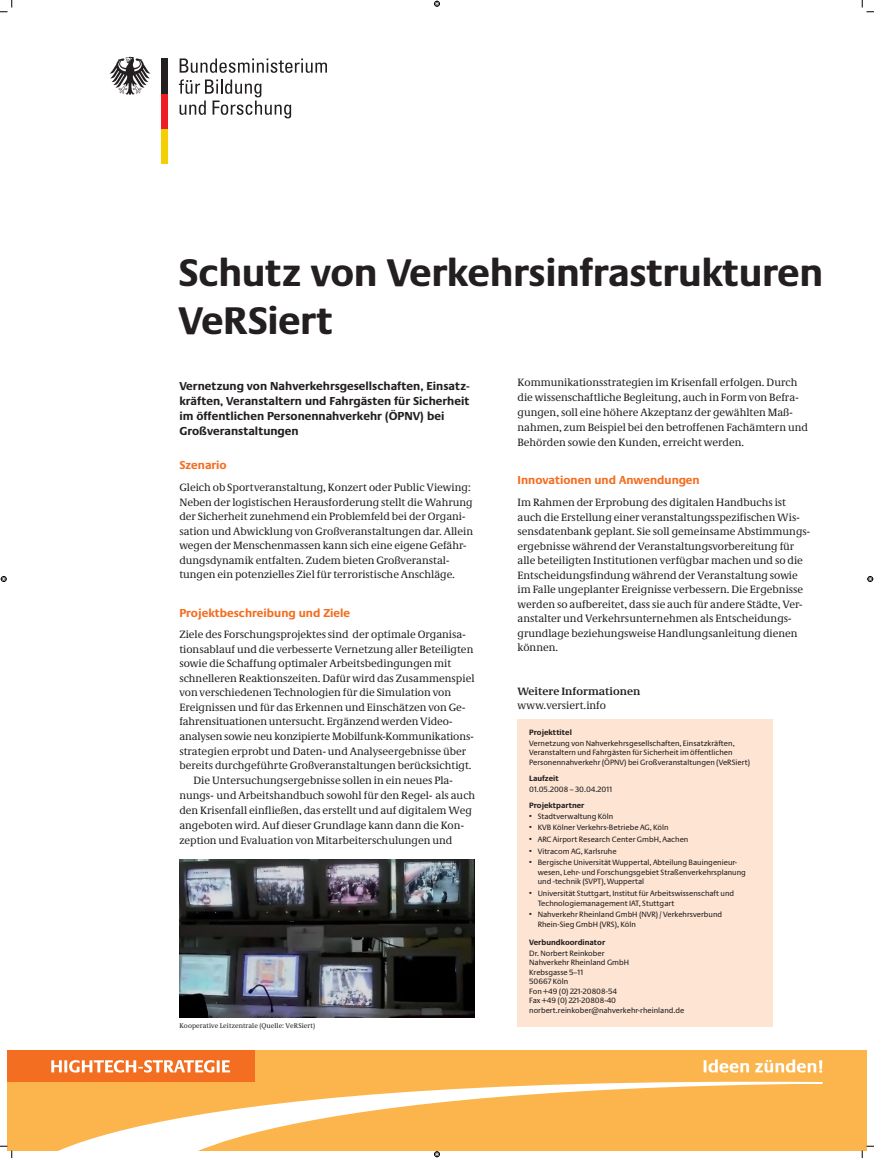
<style>
.page{position:relative;width:874px;height:1158px;background:#fff}
.page>*{position:absolute;margin:0;border:0;box-sizing:border-box;transform-origin:0 0}
.t1{font:700 40px/48px "Neue Praxis";letter-spacing:-.01em;color:#231f20}
.t2{font:700 12px/15px "Neue Praxis";color:#231f20}
.t3{font:700 12px "Neue Praxis";color:#f36e21}
.t4{font:11px/14.5px "Neue Demos";color:#231f20}
.t5{font:700 11px "Neue Demos";color:#231f20}
.t6{font:8px/9.5px "Neue Praxis";color:#231f20}
.t7{font:700 8px "Neue Praxis";color:#231f20}
.t8{font:7px "Neue Demos";letter-spacing:.01em;color:#231f20}
</style>
<div class="page">
<svg style="left:179px;top:79px;width:112px;height:39px"></svg>
<svg style="left:180px;top:58px;width:147px;height:15px"></svg>
<div style="left:161px;top:129px;width:6px;height:35px;background:#f4cf02"></div>
<div style="left:161px;top:93px;width:6px;height:36px;background:#ee1d23"></div>
<div style="left:161px;top:59px;width:6px;height:35px;background:#231f20"></div>
<svg style="left:110px;top:57px;width:40px;height:38px"></svg>
<div style="left:517px;top:719px;width:255px;height:308px;background:#fee5d3"></div>
<img style="left:179px;top:859px;width:296px;height:158px">
<div style="left:8px;top:1050px;width:858px;height:100px;background:#fcb54c"></div>
<svg style="left:24px;top:1081px;width:799px;height:69px"></svg>
<svg style="left:704px;top:1059px;width:45px;height:13px"></svg>
<svg style="left:755px;top:1059px;width:67px;height:13px"></svg>
<div style="left:8px;top:1050px;width:247px;height:31px;background:#f36e21"></div>
<svg style="left:51px;top:1060px;width:179px;height:12px"></svg>
<svg style="left:0;top:0;width:13px;height:13px"></svg>
<svg style="left:0;top:1145px;width:13px;height:12px"></svg>
<svg style="left:862px;top:0;width:12px;height:13px"></svg>
<svg style="left:862px;top:1145px;width:12px;height:12px"></svg>
<svg style="left:434px;top:1px;width:6px;height:6px"></svg>
<svg style="left:434px;top:1151px;width:6px;height:6px"></svg>
<svg style="left:1px;top:576px;width:6px;height:6px"></svg>
<svg style="left:867px;top:576px;width:6px;height:6px"></svg>
<h1 class="t1" style="left:179px;top:248px;width:646px">Schutz von Verkehrsinfrastrukturen<br>VeRSiert</h1>
<p class="t2" style="left:179px;top:378px;width:292px">Vernetzung von Nahverkehrsgesellschaften, Einsatz&shy;kräften, Veranstaltern und Fahrgästen für Sicherheit im öffentlichen Personennahverkehr (ÖPNV) bei Großveranstaltungen</p>
<p class="t3" style="left:179px;top:458px;width:49px">Szenario</p>
<p class="t4" style="left:179px;top:480px;width:295px">Gleich ob Sportveranstaltung, Konzert oder Public Viewing:<br>Neben der logistischen Herausforderung stellt die Wahrung der Sicherheit zunehmend ein Problemfeld bei der Organi&shy;sation und Abwicklung von Großveranstaltungen dar. Allein wegen der Menschenmassen kann sich eine eigene Gefähr&shy;dungsdynamik entfalten. Zudem bieten Großveranstal&shy;tungen ein potenzielles Ziel für terroristische Anschläge.</p>
<p class="t3" style="left:179px;top:605px;width:172px">Projektbeschreibung und Ziele</p>
<p class="t4" style="left:179px;top:627px;width:288px">Ziele des Forschungsprojektes sind der optimale Organisa-</p>
<p class="t4" style="left:179px;top:642px;width:296px">tionsablauf und die verbesserte Vernetzung aller Beteiligten</p>
<p class="t4" style="left:179px;top:656px;width:273px">sowie die Schaffung optimaler Arbeitsbedingungen mit</p>
<p class="t4" style="left:179px;top:671px;width:297px">schnelleren Reaktionszeiten. Dafür wird das Zusammenspiel</p>
<p class="t4" style="left:179px;top:685px;width:273px">von verschiedenen Technologien für die Simulation von</p>
<p class="t4" style="left:179px;top:700px;width:288px">Ereignissen und für das Erkennen und Einschätzen von Ge-</p>
<p class="t4" style="left:179px;top:714px;width:275px">fahrensituationen untersucht. Ergänzend werden Video-</p>
<p class="t4" style="left:179px;top:729px;width:296px">analysen sowie neu konzipierte Mobilfunk-Kommunikations-</p>
<p class="t4" style="left:179px;top:743px;width:289px">strategien erprobt und Daten- und Analyseergebnisse über</p>
<p class="t4" style="left:179px;top:758px;width:294px">bereits durchgeführte Großveranstaltungen berücksichtigt.</p>
<p class="t4" style="left:193px;top:773px;width:261px">Die Untersuchungsergebnisse sollen in ein neues Pla-</p>
<p class="t4" style="left:179px;top:788px;width:297px">nungs- und Arbeitshandbuch sowohl für den Regel- als auch</p>
<p class="t4" style="left:179px;top:803px;width:294px">den Krisenfall einfließen, das erstellt und auf digitalem Weg</p>
<p class="t4" style="left:179px;top:818px;width:286px">angeboten wird. Auf dieser Grundlage kann dann die Kon-</p>
<p class="t4" style="left:179px;top:833px;width:275px">zeption und Evaluation von Mitarbeiterschulungen und</p>
<p class="t8" style="left:179px;top:1021px;width:137px">Kooperative Leitzentrale (Quelle: VeRSiert)</p>
<p class="t4" style="left:517px;top:375px;width:292px;line-height:15px">Kommunikationsstrategien im Krisenfall erfolgen. Durch die wissenschaftliche Begleitung, auch in Form von Befra&shy;gungen, soll eine höhere Akzeptanz der gewählten Maß&shy;nahmen, zum Beispiel bei den betroffenen Fachämtern und Behörden sowie den Kunden, erreicht werden.</p>
<p class="t3" style="left:517px;top:473px;width:184px">Innovationen und Anwendungen</p>
<p class="t4" style="left:517px;top:495px;width:294px">Im Rahmen der Erprobung des digitalen Handbuchs ist auch die Erstellung einer veranstaltungsspezifischen Wis&shy;sensdatenbank geplant. Sie soll gemeinsame Abstimmungs&shy;ergebnisse während der Veranstaltungsvorbereitung für alle beteiligten Institutionen verfügbar machen und so die Entscheidungsfindung während der Veranstaltung sowie im Falle ungeplanter Ereignisse verbessern. Die Ergebnisse werden so aufbereitet, dass sie auch für andere Städte, Ver&shy;anstalter und Verkehrsunternehmen als Entscheidungs&shy;grundlage beziehungsweise Handlungsanleitung dienen können.</p>
<p class="t5" style="left:517px;top:684px;width:124px">Weitere Informationen</p>
<p class="t4" style="left:517px;top:698px;width:90px">www.versiert.info</p>
<p class="t7" style="left:529px;top:727px;width:44px">Projekttitel</p>
<p class="t6" style="left:529px;top:738px;width:222px">Vernetzung von Nahverkehrsgesellschaften, Einsatzkräften,<br>Veranstaltern und Fahrgästen für Sicherheit im öffentlichen<br>Personennahverkehr (ÖPNV) bei Großveranstaltungen (VeRSiert)</p>
<p class="t7" style="left:529px;top:773px;width:31px">Laufzeit</p>
<p class="t6" style="left:529px;top:784px;width:84px">01.05.2008 – 30.04.2011</p>
<p class="t7" style="left:529px;top:800px;width:57px">Projektpartner</p>
<p class="t6" style="left:529px;top:811px;width:86px">• Stadtverwaltung Köln</p>
<p class="t6" style="left:529px;top:823px;width:141px">• KVB Kölner Verkehrs-Betriebe AG, Köln</p>
<p class="t6" style="left:529px;top:834px;width:161px">• ARC Airport Research Center GmbH, Aachen</p>
<p class="t6" style="left:529px;top:846px;width:89px">• Vitracom AG, Karlsruhe</p>
<p class="t6" style="left:538px;top:857px;width:210px;text-indent:-9px">• Bergische Universität Wuppertal, Abteilung Bauingenieur&shy;wesen, Lehr- und Forschungsgebiet Straßenverkehrsplanung und -technik (SVPT), Wuppertal</p>
<p class="t6" style="left:538px;top:888px;width:198px;text-indent:-9px">• Universität Stuttgart, Institut für Arbeitswissenschaft und<br>Technologiemanagement IAT, Stuttgart</p>
<p class="t6" style="left:538px;top:909px;width:186px;text-indent:-9px">• Nahverkehr Rheinland GmbH (NVR) / Verkehrsverbund<br>Rhein-Sieg GmbH (VRS), Köln</p>
<p class="t7" style="left:529px;top:937px;width:78px">Verbundkoordinator</p>
<p class="t6" style="left:529px;top:948px;width:157px">Dr. Norbert Reinkober<br>Nahverkehr Rheinland GmbH<br>Krebsgasse 5–11<br>50667 Köln<br>Fon +49 (0) 221-20808-54<br>Fax +49 (0) 221-20808-40 norbert.reinkober@nahverkehr-rheinland.de</p>
</div>
